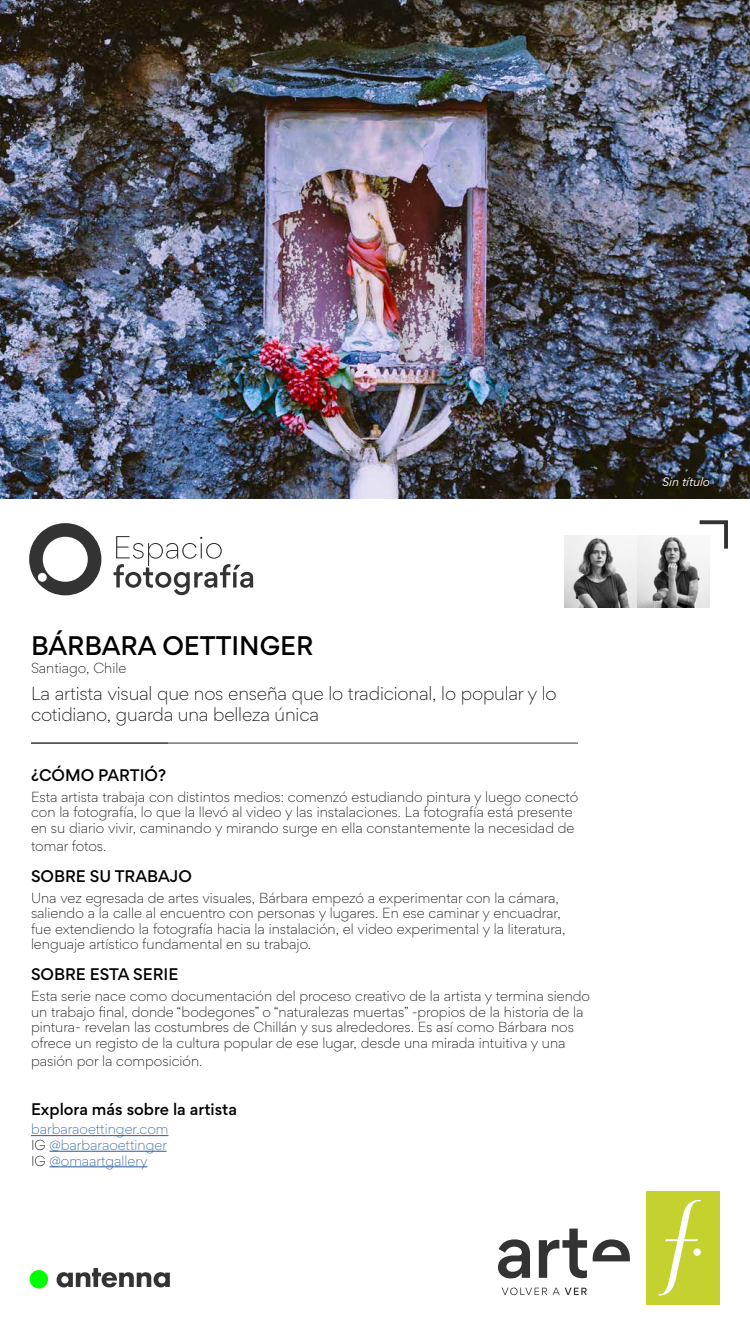
<style>
.page{position:relative;width:750px;height:1334px;background:#fff}
.page>*{position:absolute;margin:0;border:0;box-sizing:border-box;transform-origin:0 0}
.t1{font:500 24px "Gordita";color:#000}
.t2{font:300 17px/20.4px "Gordita";letter-spacing:-.01em;color:#000}
.t3{font:500 15px "Gordita";color:#000}
.t4{font:300 13px/15.6px "Gordita";color:#000}
.t5{font:300 13px/15.6px "Gordita";color:#275b9b}
.t6{font:italic 11px "Gordita";color:#fff}
.s1{color:#000}
</style>
<div class="page">
<img style="left:0;top:0;width:750px;height:499px">
<svg style="left:57px;top:1268px;width:113px;height:19px"></svg>
<div style="left:30px;top:1270px;width:18px;height:19px;background:#0f0;border-radius:50%"></div>
<svg style="left:498px;top:1239px;width:32px;height:39px"></svg>
<svg style="left:539px;top:1229px;width:48px;height:49px"></svg>
<svg style="left:593px;top:1239px;width:37px;height:22px"></svg>
<div style="left:646px;top:1191px;width:73px;height:113px;background:#c4d12e"></div>
<svg style="left:659px;top:1200px;width:42px;height:95px"></svg>
<svg style="left:502px;top:1288px;width:85px;height:7px"></svg>
<svg style="left:29px;top:523px;width:72px;height:72px"></svg>
<svg style="left:114px;top:536px;width:139px;height:59px"></svg>
<hr style="left:31px;top:743px;width:547px;height:1px;background:#333">
<svg style="left:700px;top:520px;width:28px;height:29px"></svg>
<hr style="left:31px;top:1135px;width:138px;height:1px;background:#275b9b">
<hr style="left:49px;top:1151px;width:118px;height:1px;background:#275b9b">
<hr style="left:49px;top:1167px;width:98px;height:1px;background:#275b9b">
<img style="left:564px;top:535px;width:146px;height:73px">
<h1 class="t1" style="left:31px;top:627px;width:284px">BÁRBARA OETTINGER</h1>
<p class="t4" style="left:31px;top:659px;width:97px">Santiago, Chile</p>
<h2 class="t2" style="left:31px;top:683px;width:527px">La artista visual que nos enseña que lo tradicional, lo popular y lo cotidiano, guarda una belleza única</h2>
<p class="t3" style="left:31px;top:764px;width:137px">¿CÓMO PARTIÓ?</p>
<p class="t4" style="left:31px;top:788px;width:549px">Esta artista trabaja con distintos medios: comenzó estudiando pintura y luego conectó con la fotografía, lo que la llevó al video y las instalaciones. La fotografía está presente en su diario vivir, caminando y mirando surge en ella constantemente la necesidad de</p>
<p class="t4" style="left:31px;top:838px;width:77px">tomar fotos.</p>
<p class="t3" style="left:31px;top:865px;width:162px">SOBRE SU TRABAJO</p>
<p class="t4" style="left:31px;top:889px;width:536px">Una vez egresada de artes visuales, Bárbara empezó a experimentar con la cámara, saliendo a la calle al encuentro con personas y lugares. En ese caminar y encuadrar, fue extendiendo la fotografía hacia la instalación, el video experimental y la literatura, lenguaje artístico fundamental en su trabajo.</p>
<p class="t3" style="left:31px;top:963px;width:149px">SOBRE ESTA SERIE</p>
<p class="t4" style="left:31px;top:988px;width:561px">Esta serie nace como documentación del proceso creativo de la artista y termina siendo un trabajo final, donde “bodegones” o “naturalezas muertas” -propios de la historia de la pintura- revelan las costumbres de Chillán y sus alrededores. Es así como Bárbara nos ofrece un registo de la cultura popular de ese lugar, desde una mirada intuitiva y una</p>
<p class="t4" style="left:31px;top:1052px;width:173px">pasión por la composición.</p>
<p class="t3" style="left:31px;top:1098px;width:208px">Explora más sobre la artista</p>
<p class="t5" style="left:31px;top:1121px;width:139px">barbaraoettinger.com<br><span class="s1">IG</span> @barbaraoettinger<br><span class="s1">IG</span> @omaartgallery</p>
<p class="t6" style="left:662px;top:474px;width:49px">Sin título</p>
</div>
